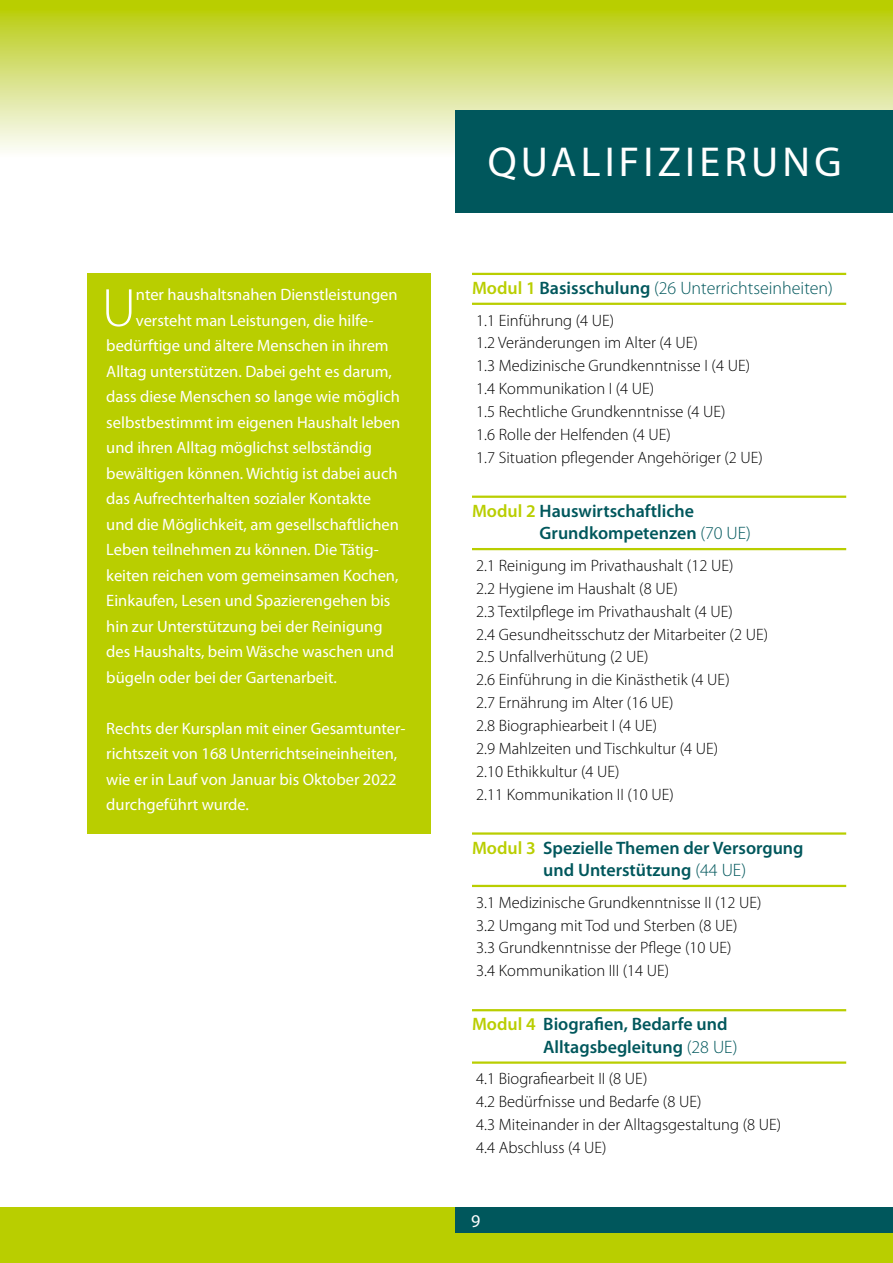
<style>
.page{position:relative;width:893px;height:1263px;background:#fff}
.page>*{position:absolute;margin:0;border:0;box-sizing:border-box;transform-origin:0 0}
.t1{font:300 54.3px "Myriad Pro";color:#fff}
.t2{font:42px "Myriad Pro";letter-spacing:.1em;color:#fff}
.t3{font:600 18px/22.5px "Myriad Pro";color:#00575c}
.t4{font:300 18px "Myriad Pro";color:#00575c}
.t5{font:18px "Myriad Pro";color:#fff}
.t6{font:300 16.5px/23px "Myriad Pro";color:#000}
.t7{font:16.5px/25.5px "Myriad Pro";color:#fff}
.s1{font-weight:600;color:#b9ce00}
.s2{font-weight:600}
.s3{color:#b9ce00}
.s4{font-weight:300}
</style>
<div class="page">
<div style="left:0;top:1208px;width:893px;height:55px;background:#b9ce00"></div>
<div style="left:455px;top:1208px;width:438px;height:25px;background:#00575c"></div>
<div style="left:0;top:0;width:893px;height:36px;background:#b9ce00"></div>
<svg style="left:0;top:13px;width:893px;height:138px;background:#d5e07c"></svg>
<div style="left:455px;top:111px;width:438px;height:102px;background:#00575c"></div>
<hr style="left:472px;top:273px;width:374px;height:2px;background:#b9ce00">
<hr style="left:472px;top:303px;width:374px;height:2px;background:#b9ce00">
<hr style="left:472px;top:496px;width:374px;height:2px;background:#b9ce00">
<hr style="left:472px;top:548px;width:374px;height:2px;background:#b9ce00">
<hr style="left:472px;top:832px;width:374px;height:3px;background:#b9ce00">
<hr style="left:472px;top:885px;width:374px;height:2px;background:#b9ce00">
<hr style="left:472px;top:1009px;width:374px;height:2px;background:#b9ce00">
<hr style="left:472px;top:1061px;width:374px;height:3px;background:#b9ce00">
<div style="left:87px;top:273px;width:344px;height:560px;background:#b9ce00"></div>
<h1 class="t1" style="left:102px;top:278px;width:36px">U</h1>
<p class="t7" style="left:136px;top:282px;width:263px">nter haushaltsnahen Dienstleistungen</p>
<p class="t7" style="left:136px;top:307px;width:239px">versteht man Leistungen, die hilfe-</p>
<p class="t7" style="left:106px;top:333px;width:284px">bedürftige und ältere Menschen in ihrem</p>
<p class="t7" style="left:106px;top:358px;width:287px">Alltag unterstützen. Dabei geht es darum,</p>
<p class="t7" style="left:106px;top:384px;width:295px">dass diese Menschen so lange wie möglich</p>
<p class="t7" style="left:106px;top:409px;width:296px">selbstbestimmt im eigenen Haushalt leben</p>
<p class="t7" style="left:106px;top:435px;width:267px">und ihren Alltag möglichst selbständig</p>
<p class="t7" style="left:106px;top:460px;width:293px">bewältigen können. Wichtig ist dabei auch</p>
<p class="t7" style="left:106px;top:486px;width:266px">das Aufrechterhalten sozialer Kontakte</p>
<p class="t7" style="left:106px;top:511px;width:294px">und die Möglichkeit, am gesellschaftlichen</p>
<p class="t7" style="left:106px;top:537px;width:274px">Leben teilnehmen zu können. Die Tätig-</p>
<p class="t7" style="left:106px;top:562px;width:294px">keiten reichen vom gemeinsamen Kochen,</p>
<p class="t7" style="left:106px;top:588px;width:286px">Einkaufen, Lesen und Spazierengehen bis</p>
<p class="t7" style="left:106px;top:613px;width:278px">hin zur Unterstützung bei der Reinigung</p>
<p class="t7" style="left:106px;top:639px;width:289px">des Haushalts, beim Wäsche waschen und</p>
<p class="t7" style="left:106px;top:664px;width:232px">bügeln oder bei der Gartenarbeit.</p>
<p class="t7" style="left:106px;top:715px;width:301px">Rechts der Kursplan mit einer Gesamtunter&shy;richtszeit von 168 Unterrichtseineinheiten, wie er in Lauf von Januar bis Oktober 2022 durchgeführt wurde.</p>
<h2 class="t2" style="left:488px;top:136px;width:355px">QUALIFIZIERUNG</h2>
<p class="t4" style="left:472px;top:278px;width:362px"><span class="s1">Modul 1</span> <span class="s2">Basisschulung</span> (26 Unterrichtseinheiten)</p>
<p class="t6" style="left:476px;top:309px;width:288px">1.1 Einführung (4 UE)<br>1.2 Veränderungen im Alter (4 UE)<br>1.3 Medizinische Grundkenntnisse I (4 UE)<br>1.4 Kommunikation I (4 UE)<br>1.5 Rechtliche Grundkenntnisse (4 UE)<br>1.6 Rolle der Helfenden (4 UE)<br>1.7 Situation pflegender Angehöriger (2 UE)</p>
<p class="t3" style="left:540px;top:499px;width:213px;text-indent:-68px"><span class="s3">Modul 2</span> Hauswirtschaftliche<br>Grundkompetenzen <span class="s4">(70 UE)</span></p>
<p class="t6" style="left:476px;top:554px;width:293px">2.1 Reinigung im Privathaushalt (12 UE)<br>2.2 Hygiene im Haushalt (8 UE)<br>2.3 Textilpflege im Privathaushalt (4 UE)<br>2.4 Gesundheitsschutz der Mitarbeiter (2 UE)<br>2.5 Unfallverhütung (2 UE)<br>2.6 Einführung in die Kinästhetik (4 UE)<br>2.7 Ernährung im Alter (16 UE)<br>2.8 Biographiearbeit I (4 UE)<br>2.9 Mahlzeiten und Tischkultur (4 UE)<br>2.10 Ethikkultur (4 UE)<br>2.11 Kommunikation II (10 UE)</p>
<p class="t3" style="left:543px;top:836px;width:262px;text-indent:-71px"><span class="s3">Modul 3</span> Spezielle Themen der Versorgung und Unterstützung <span class="s4">(44 UE)</span></p>
<p class="t6" style="left:476px;top:891px;width:287px">3.1 Medizinische Grundkenntnisse II (12 UE)<br>3.2 Umgang mit Tod und Sterben (8 UE)<br>3.3 Grundkenntnisse der Pflege (10 UE)<br>3.4 Kommunikation III (14 UE)</p>
<p class="t3" style="left:543px;top:1013px;width:196px;text-indent:-71px"><span class="s3">Modul 4</span> Biografien, Bedarfe und<br>Alltagsbegleitung <span class="s4">(28 UE)</span></p>
<p class="t6" style="left:476px;top:1068px;width:306px">4.1 Biografiearbeit II (8 UE)<br>4.2 Bedürfnisse und Bedarfe (8 UE)<br>4.3 Miteinander in der Alltagsgestaltung (8 UE)<br>4.4 Abschluss (4 UE)</p>
<p class="t5" style="left:471px;top:1210px;width:11px">9</p>
</div>
